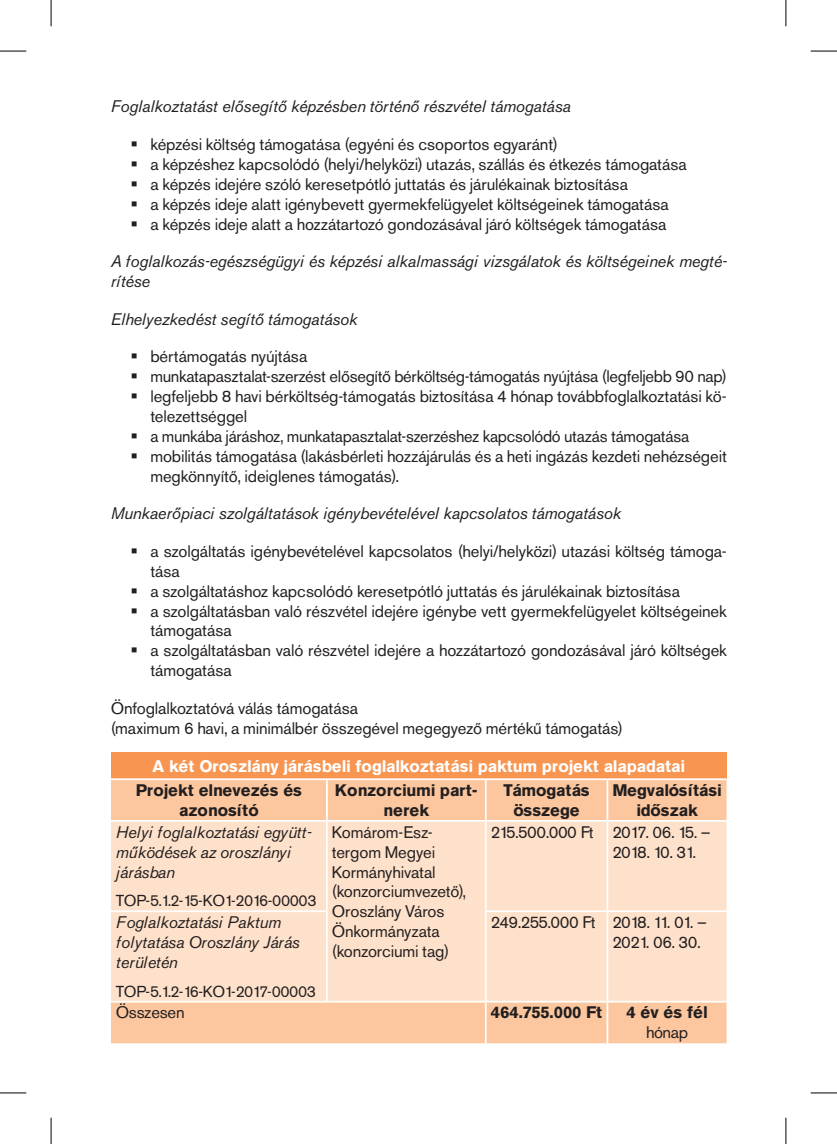
<style>
.page{position:relative;width:837px;height:1144px;background:#fff}
.page>*{position:absolute;margin:0;border:0;box-sizing:border-box;transform-origin:0 0}
.t1{font:16.62px/19.9px "Akzidenz Grotesk PFL";letter-spacing:.01em;color:#231f20}
.t2{font:italic 16.62px/19.9px "Akzidenz Grotesk PFL";color:#231f20}
.t3{font:700 16.62px/19.9px "Akzidenz Grotesk PFL";color:#231f20;text-align:center}
.t4{font:700 16.62px "Akzidenz Grotesk PFL";color:#fff}
.t5{font:15.75px "Akzidenz Grotesk PFL";color:#231f20}
</style>
<div class="page">
<div style="left:111px;top:753px;width:615px;height:26px;background:#f79551"></div>
<div style="left:111px;top:780px;width:615px;height:263px;background:#fcc79e"></div>
<div style="left:111px;top:822px;width:615px;height:179px;background:#fee1ca"></div>
<hr style="left:484px;top:1002px;width:2px;height:41px;background:#fff">
<hr style="left:606px;top:1002px;width:2px;height:41px;background:#fff">
<hr style="left:111px;top:778px;width:216px;height:2px;background:#fff">
<hr style="left:327px;top:778px;width:158px;height:2px;background:#fff">
<hr style="left:326px;top:780px;width:2px;height:40px;background:#fff">
<hr style="left:485px;top:778px;width:122px;height:2px;background:#fff">
<hr style="left:484px;top:780px;width:2px;height:40px;background:#fff">
<hr style="left:607px;top:778px;width:119px;height:2px;background:#fff">
<hr style="left:606px;top:780px;width:2px;height:40px;background:#fff">
<hr style="left:111px;top:820px;width:216px;height:2px;background:#fff">
<hr style="left:327px;top:820px;width:158px;height:2px;background:#fff">
<hr style="left:326px;top:822px;width:2px;height:88px;background:#fff">
<hr style="left:327px;top:1001px;width:158px;height:1px;background:#fff">
<hr style="left:485px;top:820px;width:122px;height:2px;background:#fff">
<hr style="left:484px;top:822px;width:2px;height:88px;background:#fff">
<hr style="left:607px;top:820px;width:119px;height:2px;background:#fff">
<hr style="left:606px;top:822px;width:2px;height:88px;background:#fff">
<hr style="left:111px;top:910px;width:217px;height:2px;background:#fff">
<hr style="left:326px;top:912px;width:2px;height:89px;background:#fff">
<hr style="left:111px;top:1001px;width:216px;height:1px;background:#fff">
<hr style="left:484px;top:910px;width:123px;height:2px;background:#fff">
<hr style="left:484px;top:912px;width:2px;height:89px;background:#fff">
<hr style="left:607px;top:910px;width:119px;height:2px;background:#fff">
<hr style="left:606px;top:912px;width:2px;height:89px;background:#fff">
<hr style="left:485px;top:1001px;width:122px;height:1px;background:#fff">
<hr style="left:607px;top:1001px;width:119px;height:1px;background:#fff">
<svg style="left:0;top:51px;width:26px;height:1px"></svg>
<svg style="left:810px;top:51px;width:26px;height:1px"></svg>
<svg style="left:0;top:1092px;width:26px;height:1px"></svg>
<svg style="left:810px;top:1092px;width:26px;height:1px"></svg>
<svg style="left:51px;top:0;width:1px;height:26px"></svg>
<svg style="left:51px;top:1118px;width:1px;height:26px"></svg>
<svg style="left:785px;top:0;width:1px;height:26px"></svg>
<svg style="left:785px;top:1118px;width:1px;height:26px"></svg>
<p class="t2" style="left:111px;top:97px;width:461px">Foglalkoztatást elősegítő képzésben történő részvétel támogatása</p>
<p class="t1" style="left:130px;top:134px;width:428px">▪ képzési költség támogatása (egyéni és csoportos egyaránt)</p>
<p class="t1" style="left:130px;top:154px;width:557px">▪ a képzéshez kapcsolódó (helyi/helyközi) utazás, szállás és étkezés támogatása</p>
<p class="t1" style="left:130px;top:174px;width:498px">▪ a képzés idejére szóló keresetpótló juttatás és járulékainak biztosítása</p>
<p class="t1" style="left:130px;top:194px;width:539px">▪ a képzés ideje alatt igénybevett gyermekfelügyelet költségeinek támogatása</p>
<p class="t1" style="left:130px;top:214px;width:537px">▪ a képzés ideje alatt a hozzátartozó gondozásával járó költségek támogatása</p>
<p class="t2" style="left:111px;top:251px;width:617px">A foglalkozás-egészségügyi és képzési alkalmassági vizsgálatok és költségeinek megté&shy;rítése</p>
<p class="t2" style="left:111px;top:309px;width:248px">Elhelyezkedést segítő támogatások</p>
<p class="t1" style="left:130px;top:346px;width:178px">▪ bértámogatás nyújtása</p>
<p class="t1" style="left:130px;top:366px;width:597px">▪ munkatapasztalat-szerzést elősegítő bérköltség-támogatás nyújtása (legfeljebb 90 nap)</p>
<p class="t1" style="left:150px;top:386px;width:577px;text-indent:-20px">▪ legfeljebb 8 havi bérköltség-támogatás biztosítása 4 hónap továbbfoglalkoztatási kö&shy;telezettséggel</p>
<p class="t1" style="left:130px;top:426px;width:559px">▪ a munkába járáshoz, munkatapasztalat-szerzéshez kapcsolódó utazás támogatása</p>
<p class="t1" style="left:150px;top:446px;width:577px;text-indent:-20px">▪ mobilitás támogatása (lakásbérleti hozzájárulás és a heti ingázás kezdeti nehézségeit megkönnyítő, ideiglenes támogatás).</p>
<p class="t2" style="left:111px;top:503px;width:511px">Munkaerőpiaci szolgáltatások igénybevételével kapcsolatos támogatások</p>
<p class="t1" style="left:150px;top:541px;width:577px;text-indent:-20px">▪ a szolgáltatás igénybevételével kapcsolatos (helyi/helyközi) utazási költség támoga&shy;tása</p>
<p class="t1" style="left:130px;top:581px;width:550px">▪ a szolgáltatáshoz kapcsolódó keresetpótló juttatás és járulékainak biztosítása</p>
<p class="t1" style="left:150px;top:601px;width:577px;text-indent:-20px">▪ a szolgáltatásban való részvétel idejére igénybe vett gyermekfelügyelet költségeinek támogatása</p>
<p class="t1" style="left:150px;top:641px;width:577px;text-indent:-20px">▪ a szolgáltatásban való részvétel idejére a hozzátartozó gondozásával járó költségek támogatása</p>
<p class="t1" style="left:111px;top:698px;width:512px">Önfoglalkoztatóvá válás támogatása<br>(maximum 6 havi, a minimálbér összegével megegyező mértékű támogatás)</p>
<p class="t4" style="left:153px;top:756px;width:533px">A két Oroszlány járásbeli foglalkoztatási paktum projekt alapadatai</p>
<p class="t3" style="left:136px;top:780px;width:168px">Projekt elnevezés és azonosító</p>
<p class="t3" style="left:335px;top:780px;width:144px">Konzorciumi part&shy;nerek</p>
<p class="t3" style="left:503px;top:780px;width:88px">Támogatás összege</p>
<p class="t3" style="left:612px;top:780px;width:111px">Megvalósítási időszak</p>
<p class="t2" style="left:116px;top:822px;width:197px">Helyi foglalkoztatási együtt&shy;működések az oroszlányi járásban</p>
<p class="t5" style="left:116px;top:891px;width:202px">TOP-5.1.2-15-KO1-2016-00003</p>
<p class="t1" style="left:332px;top:822px;width:135px">Komárom-Esz&shy;tergom Megyei<br>Kormányhivatal (konzorciumvezető),<br>Oroszlány Város<br>Önkormányzata (konzorciumi tag)</p>
<p class="t1" style="left:612px;top:822px;width:100px;text-indent:-122px">215.500.000 Ft 2017. 06. 15. –<br>2018. 10. 31.</p>
<p class="t2" style="left:116px;top:912px;width:185px">Foglalkoztatási Paktum folytatása Oroszlány Járás területén</p>
<p class="t5" style="left:116px;top:982px;width:201px">TOP-5.1.2-16-KO1-2017-00003</p>
<p class="t1" style="left:612px;top:912px;width:96px;text-indent:-122px">249.255.000 Ft 2018. 11. 01. –<br>2021. 06. 30.</p>
<p class="t1" style="left:116px;top:1003px;width:70px">Összesen</p>
<p class="t3" style="left:490px;top:1003px;width:113px">464.755.000 Ft</p>
<p class="t3" style="left:626px;top:1003px;width:83px">4 év és fél</p>
<p class="t1" style="left:646px;top:1022px;width:43px">hónap</p>
</div>
